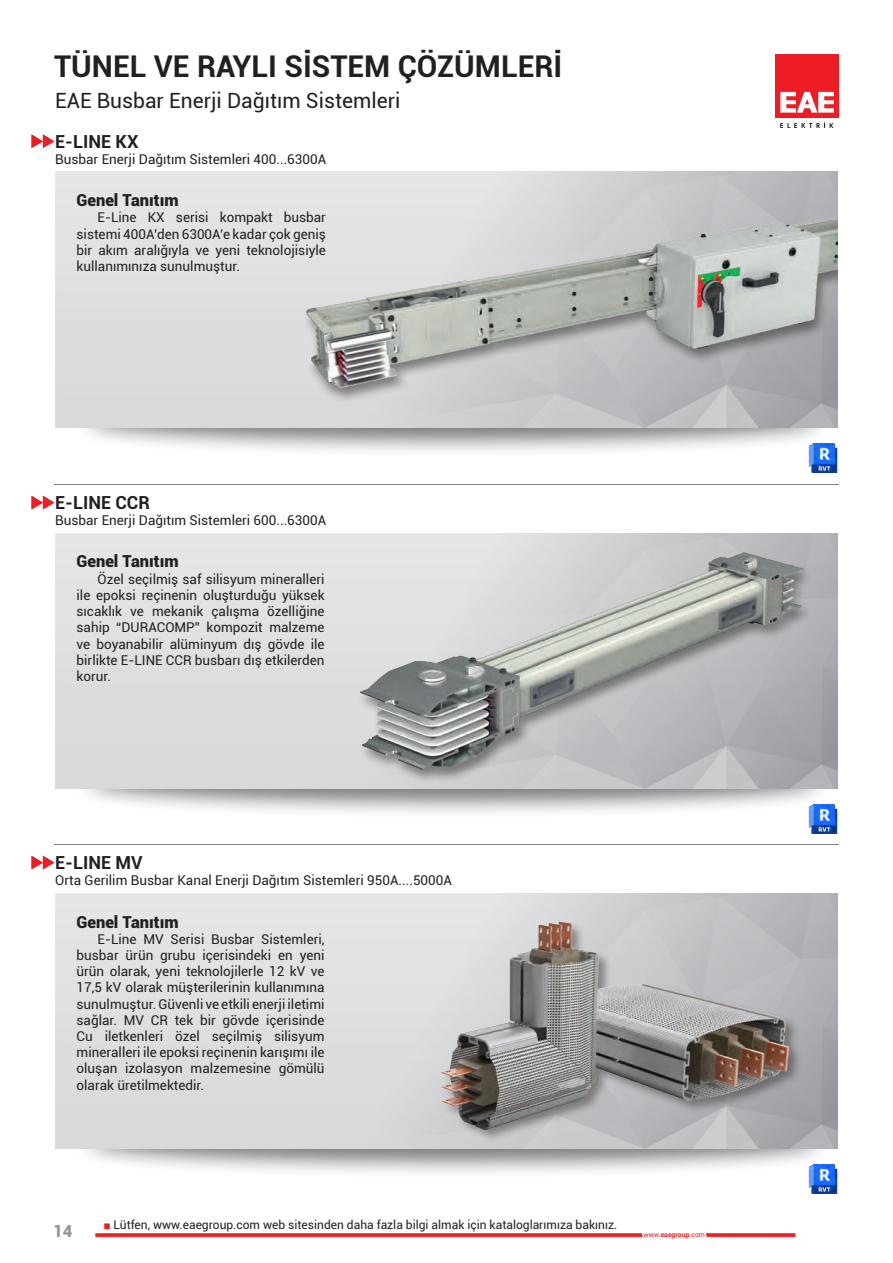
<style>
.page{position:relative;width:893px;height:1263px;background:#fff}
.page>*{position:absolute;margin:0;border:0;box-sizing:border-box;transform-origin:0 0}
.t1{font:700 30px "Roboto";color:#231f20}
.t2{font:21px "Roboto";color:#231f20}
.t3{font:700 18px "Roboto";color:#231f20}
.t4{font:900 16.5px "Roboto";color:#231f20}
.t5{font:900 16.5px "Roboto";color:#939598}
.t6{font:13.5px/16.2px "Roboto";color:#231f20;text-align:justify}
.t7{font:12px "Roboto";color:#231f20}
.t8{font:6.9px "Roboto";color:#ee1d23}
.s1{font-family:"Arial";color:#ee1d23}
.s2{font-weight:700}
</style>
<div class="page">
<div style="left:775px;top:54px;width:64px;height:64px;background:#ee1d23"></div>
<svg style="left:780px;top:92px;width:54px;height:21px"></svg>
<svg style="left:780px;top:122px;width:53px;height:6px"></svg>
<svg style="left:95px;top:1233px;width:700px;height:4px;background:#f04348"></svg>
<div style="left:73px;top:747px;width:761px;height:72px;background:#231f20;opacity:.6"></div>
<svg style="left:32px;top:496px;width:22px;height:13px"></svg>
<img style="left:55px;top:533px;width:783px;height:255px">
<div style="left:356px;top:551px;width:459px;height:233px;background:#231f20;opacity:.5"></div>
<img style="left:360px;top:552px;width:443px;height:217px">
<div style="left:73px;top:385px;width:761px;height:73px;background:#231f20;opacity:.6"></div>
<svg style="left:32px;top:134px;width:22px;height:14px"></svg>
<div style="left:55px;top:172px;width:202px;height:255px;background:#dedfe1"></div>
<img style="left:257px;top:172px;width:581px;height:255px">
<div style="left:73px;top:1106px;width:761px;height:73px;background:#231f20;opacity:.6"></div>
<svg style="left:32px;top:856px;width:22px;height:13px"></svg>
<img style="left:55px;top:893px;width:783px;height:255px">
<div style="left:440px;top:920px;width:362px;height:223px;background:#231f20;opacity:.45"></div>
<img style="left:441px;top:922px;width:348px;height:207px">
<hr style="left:54px;top:484px;width:785px;height:1px;background:#808285">
<hr style="left:54px;top:844px;width:785px;height:1px;background:#808285">
<img style="left:808px;top:443px;width:30px;height:30px">
<img style="left:808px;top:804px;width:30px;height:30px">
<img style="left:808px;top:1165px;width:30px;height:29px">
<h1 class="t1" style="left:54px;top:45px;width:510px">TÜNEL VE RAYLI SİSTEM ÇÖZÜMLERİ</h1>
<p class="t2" style="left:55px;top:86px;width:347px">EAE Busbar Enerji Dağıtım Sistemleri</p>
<p class="t3" style="left:55px;top:129px;width:85px">E-LINE KX</p>
<p class="t6" style="left:55px;top:150px;width:273px">Busbar Enerji Dağıtım Sistemleri 400...6300A</p>
<p class="t4" style="left:77px;top:189px;width:104px">Genel Tanıtım</p>
<p class="t6" style="left:77px;top:209px;width:251px;text-indent:21px">E-Line KX serisi kompakt busbar sistemi 400A’den 6300A’e kadar çok geniş bir akım aralığıyla ve yeni teknolojisiyle kullanımınıza sunulmuştur.</p>
<p class="t3" style="left:55px;top:490px;width:96px">E-LINE CCR</p>
<p class="t6" style="left:55px;top:512px;width:273px">Busbar Enerji Dağıtım Sistemleri 600...6300A</p>
<p class="t4" style="left:77px;top:550px;width:104px">Genel Tanıtım</p>
<p class="t6" style="left:77px;top:570px;width:250px;text-indent:21px">Özel seçilmiş saf silisyum mineralleri ile epoksi reçinenin oluşturduğu yüksek sıcaklık ve mekanik çalışma özelliğine sahip “DURACOMP” kompozit malzeme ve boyanabilir alüminyum dış gövde ile birlikte E-LINE CCR busbarı dış etkilerden korur.</p>
<p class="t3" style="left:55px;top:850px;width:89px">E-LINE MV</p>
<p class="t6" style="left:55px;top:872px;width:398px">Orta Gerilim Busbar Kanal Enerji Dağıtım Sistemleri 950A....5000A</p>
<p class="t4" style="left:77px;top:910px;width:104px">Genel Tanıtım</p>
<p class="t6" style="left:77px;top:930px;width:250px;text-indent:21px">E-Line MV Serisi Busbar Sistemleri, busbar ürün grubu içerisindeki en yeni ürün olarak, yeni teknolojilerle 12 kV ve 17,5 kV olarak müşterilerinin kullanımına sunulmuştur. Güvenli ve etkili enerji iletimi sağlar. MV CR tek bir gövde içerisinde Cu iletkenleri özel seçilmiş silisyum mineralleri ile epoksi reçinenin karışımı ile oluşan izolasyon malzemesine gömülü olarak üretilmektedir.</p>
<p class="t5" style="left:53px;top:1219px;width:21px">14</p>
<p class="t7" style="left:103px;top:1217px;width:515px"><span class="s1">■</span> Lütfen, www.eaegroup.com web sitesinden daha fazla bilgi almak için kataloglarımıza bakınız.</p>
<p class="t8" style="left:644px;top:1229px;width:63px">www.<span class="s2">eaegroup</span>.com</p>
</div>
